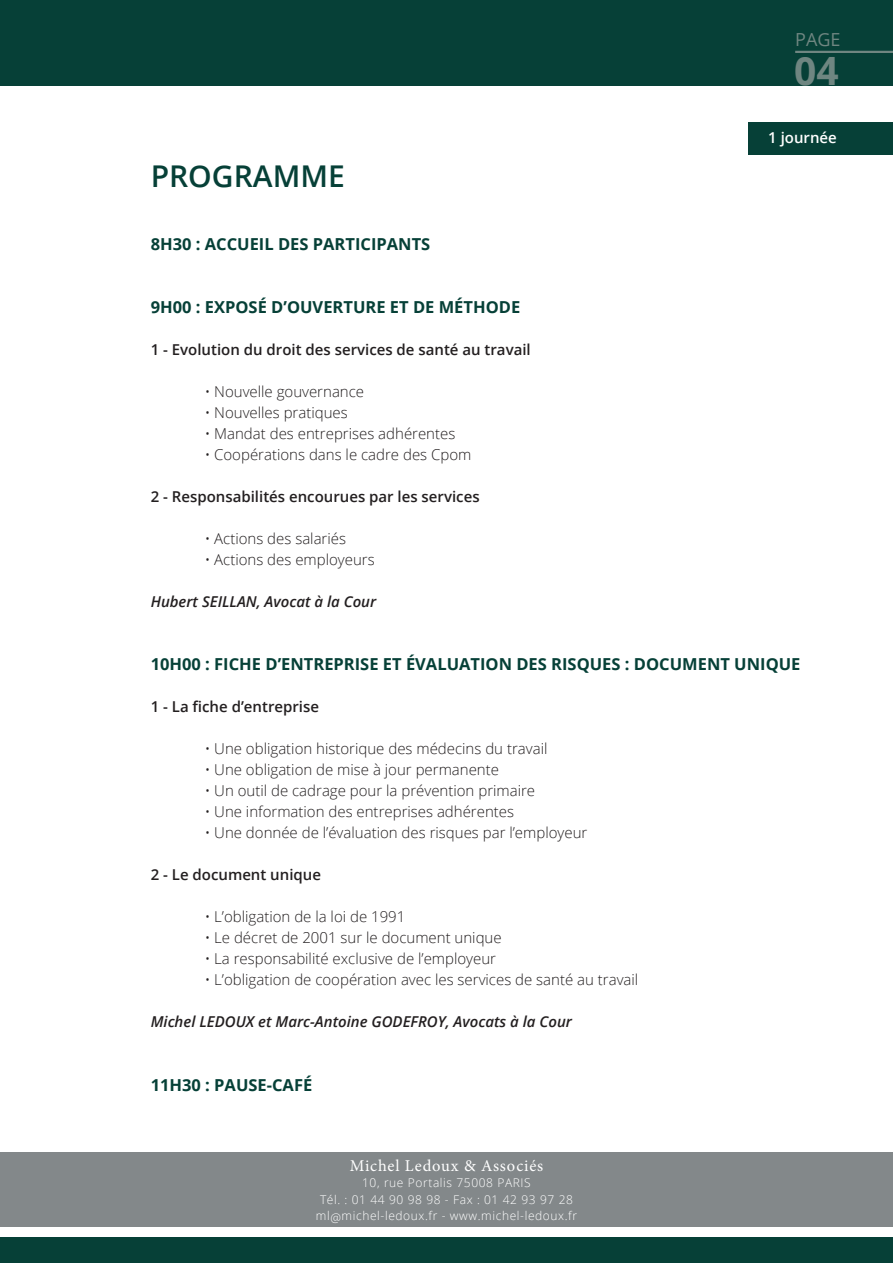
<style>
.page{position:relative;width:893px;height:1263px;background:#fff}
.page>*{position:absolute;margin:0;border:0;box-sizing:border-box;transform-origin:0 0}
.t1{font:700 39px "Open Sans";color:#6f8681}
.t2{font:600 30px "Open Sans";color:#064037}
.t3{font:18px "Open Sans";color:#6f8681}
.t4{font:700 16.5px "Open Sans";color:#064037}
.t5{font:16.5px "Minion Pro";letter-spacing:.05em;color:#fff}
.t6{font:300 15px "Open Sans";color:#231f20}
.t7{font:600 15px "Open Sans";color:#231f20}
.t8{font:italic 600 15px "Open Sans";color:#231f20}
.t9{font:600 15px "Open Sans";color:#fff}
.t10{font:300 12px/16.5px "Open Sans";letter-spacing:.05em;color:#fff;text-align:center}
</style>
<div class="page">
<div style="left:0;top:1152px;width:893px;height:75px;background:#83888a"></div>
<div style="left:0;top:1237px;width:893px;height:26px;background:#064037"></div>
<div style="left:0;top:0;width:893px;height:85px;background:#064037"></div>
<hr style="left:795px;top:51px;width:98px;height:2px;background:#6f8681">
<div style="left:748px;top:123px;width:145px;height:32px;background:#064037"></div>
<p class="t3" style="left:795px;top:27px;width:47px">PAGE</p>
<h1 class="t1" style="left:794px;top:43px;width:46px">04</h1>
<h2 class="t2" style="left:151px;top:156px;width:196px">PROGRAMME</h2>
<p class="t4" style="left:151px;top:233px;width:281px">8H30 : ACCUEIL DES PARTICIPANTS</p>
<p class="t4" style="left:151px;top:296px;width:371px">9H00 : EXPOSÉ D’OUVERTURE ET DE MÉTHODE</p>
<p class="t7" style="left:151px;top:340px;width:382px">1 - Evolution du droit des services de santé au travail</p>
<p class="t6" style="left:205px;top:382px;width:161px">• Nouvelle gouvernance</p>
<p class="t6" style="left:205px;top:403px;width:145px">• Nouvelles pratiques</p>
<p class="t6" style="left:205px;top:424px;width:252px">• Mandat des entreprises adhérentes</p>
<p class="t6" style="left:205px;top:445px;width:268px">• Coopérations dans le cadre des Cpom</p>
<p class="t7" style="left:151px;top:487px;width:330px">2 - Responsabilités encourues par les services</p>
<p class="t6" style="left:205px;top:529px;width:143px">• Actions des salariés</p>
<p class="t6" style="left:205px;top:550px;width:172px">• Actions des employeurs</p>
<p class="t8" style="left:151px;top:592px;width:227px">Hubert SEILLAN, Avocat à la Cour</p>
<p class="t9" style="left:768px;top:128px;width:70px">1 journée</p>
<p class="t4" style="left:151px;top:653px;width:651px">10H00 : FICHE D’ENTREPRISE ET ÉVALUATION DES RISQUES : DOCUMENT UNIQUE</p>
<p class="t7" style="left:151px;top:697px;width:170px">1 - La fiche d’entreprise</p>
<p class="t6" style="left:205px;top:739px;width:344px">• Une obligation historique des médecins du travail</p>
<p class="t6" style="left:205px;top:760px;width:296px">• Une obligation de mise à jour permanente</p>
<p class="t6" style="left:205px;top:781px;width:332px">• Un outil de cadrage pour la prévention primaire</p>
<p class="t6" style="left:205px;top:802px;width:311px">• Une information des entreprises adhérentes</p>
<p class="t6" style="left:205px;top:823px;width:384px">• Une donnée de l’évaluation des risques par l’employeur</p>
<p class="t7" style="left:151px;top:865px;width:172px">2 - Le document unique</p>
<p class="t6" style="left:205px;top:907px;width:202px">• L’obligation de la loi de 1991</p>
<p class="t6" style="left:205px;top:928px;width:299px">• Le décret de 2001 sur le document unique</p>
<p class="t6" style="left:205px;top:949px;width:293px">• La responsabilité exclusive de l’employeur</p>
<p class="t6" style="left:205px;top:970px;width:435px">• L’obligation de coopération avec les services de santé au travail</p>
<p class="t8" style="left:151px;top:1012px;width:423px">Michel LEDOUX et Marc-Antoine GODEFROY, Avocats à la Cour</p>
<p class="t4" style="left:151px;top:1073px;width:163px">11H30 : PAUSE-CAFÉ</p>
<p class="t5" style="left:350px;top:1154px;width:195px">Michel Ledoux &amp; Associés</p>
<p class="t10" style="left:316px;top:1174px;width:263px">10, rue Portalis 75008 PARIS<br>Tél. : 01 44 90 98 98 - Fax : 01 42 93 97 28 ml@michel-ledoux.fr - www.michel-ledoux.fr</p>
</div>
